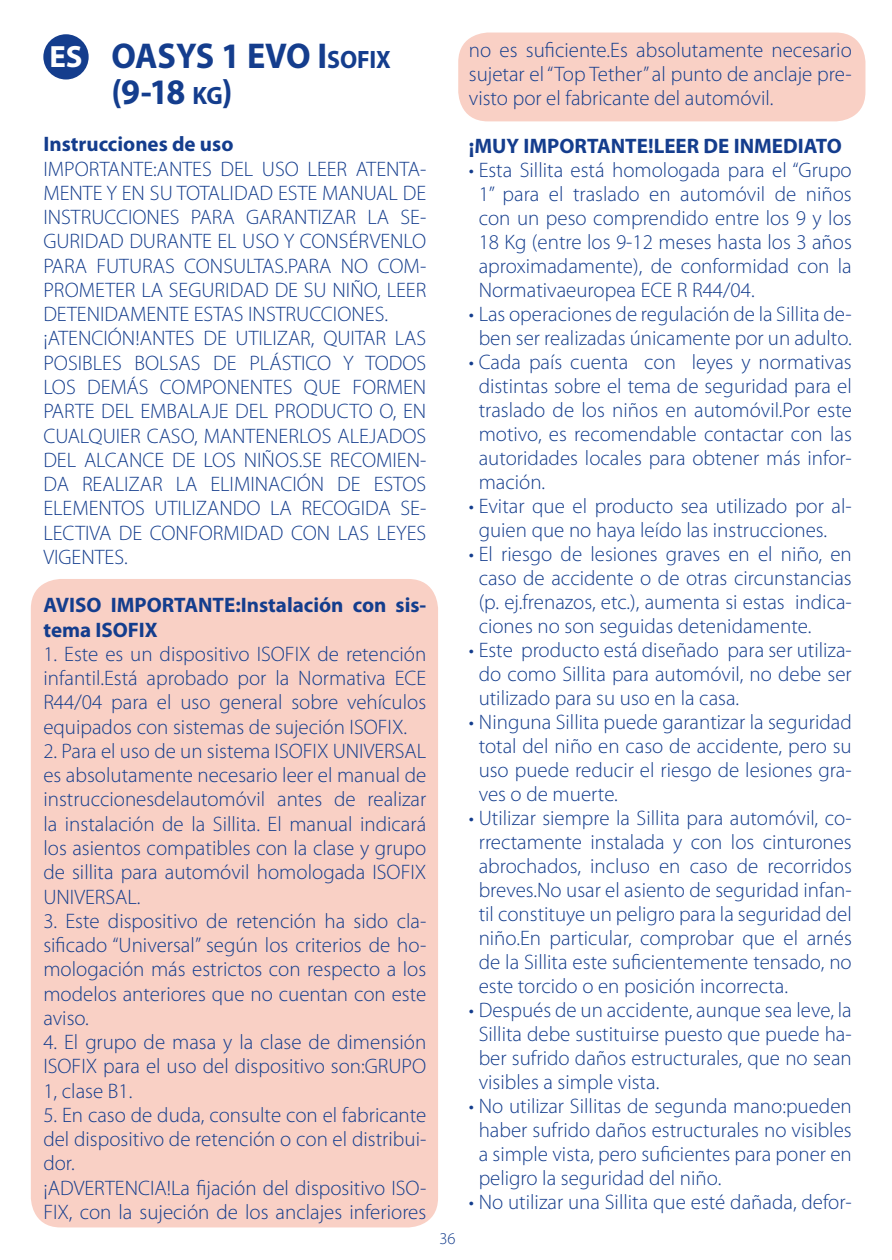
<style>
.page{position:relative;width:892px;height:1260px;background:#fff}
.page>*{position:absolute;margin:0;border:0;box-sizing:border-box;transform-origin:0 0}
.t1{font:700 36px/36.3px "Myriad Pro";letter-spacing:-.025em;color:#143d8d;scale:.95 1}
.t2{font:700 30.9px "Myriad Pro";color:#fff}
.t3{font:300 21px/24.3px "Myriad Pro";color:#143d8d;text-align:justify}
.t4{font:700 21px/24.3px "Myriad Pro";color:#143d8d}
.t5{font:300 16.5px "Myriad Pro";color:#143d8d}
.s1{font-size:25.2px}
</style>
<div class="page">
<div style="left:31px;top:579px;width:407px;height:648px;background:#f9d0c5;border-radius:30px"></div>
<div style="left:458px;top:33px;width:407px;height:88px;background:#f9d0c5;border-radius:30px"></div>
<div style="left:43px;top:34px;width:46px;height:46px;background:#143d8d;border-radius:50%"></div>
<h1 class="t1" style="left:111px;top:37px;width:295px">OASYS 1 EVO I<span class="s1">SOFIX </span>(9-18 <span class="s1">KG</span>)</h1>
<p class="t4" style="left:43px;top:134px;width:191px">Instrucciones de uso</p>
<p class="t3" style="left:43px;top:159px;width:384px;text-align:left">IMPORTANTE:ANTES DEL USO LEER ATENTA-MENTE Y EN SU TOTALIDAD ESTE MANUAL DE INSTRUCCIONES PARA GARANTIZAR LA SE-GURIDAD DURANTE EL USO Y CONSÉRVENLO PARA FUTURAS CONSULTAS.PARA NO COM-PROMETER LA SEGURIDAD DE SU NIÑO, LEER DETENIDAMENTE ESTAS INSTRUCCIONES. ¡ATENCIÓN!ANTES DE UTILIZAR, QUITAR LAS POSIBLES BOLSAS DE PLÁSTICO Y TODOS LOS DEMÁS COMPONENTES QUE FORMEN PARTE DEL EMBALAJE DEL PRODUCTO O, EN CUALQUIER CASO, MANTENERLOS ALEJADOS DEL ALCANCE DE LOS NIÑOS.SE RECOMIEN-DA REALIZAR LA ELIMINACIÓN DE ESTOS ELEMENTOS UTILIZANDO LA RECOGIDA SE-LECTIVA DE CONFORMIDAD CON LAS LEYES VIGENTES.</p>
<p class="t4" style="left:43px;top:595px;width:384px">AVISO IMPORTANTE:Instalación con sis&shy;tema ISOFIX</p>
<p class="t3" style="left:43px;top:644px;width:384px">1. Este es un dispositivo ISOFIX de retención infantil.Está aprobado por la Normativa ECE R44/04 para el uso general sobre vehículos equipados con sistemas de sujeción ISOFIX.</p>
<p class="t3" style="left:43px;top:741px;width:384px">2. Para el uso de un sistema ISOFIX UNIVERSAL es absolutamente necesario leer el manual de instruccionesdelautomóvil antes de realizar la instalación de la Sillita. El manual indicará los asientos compatibles con la clase y grupo de sillita para automóvil homologada ISOFIX UNIVERSAL.</p>
<p class="t3" style="left:43px;top:911px;width:384px">3. Este dispositivo de retención ha sido cla&shy;sificado “Universal” según los criterios de ho&shy;mologación más estrictos con respecto a los modelos anteriores que no cuentan con este aviso.</p>
<p class="t3" style="left:43px;top:1032px;width:384px">4. El grupo de masa y la clase de dimensión ISOFIX para el uso del dispositivo son:GRUPO 1, clase B1.</p>
<p class="t3" style="left:43px;top:1105px;width:384px;text-align:left">5. En caso de duda, consulte con el fabricante del dispositivo de retención o con el distribui&shy;dor.<br>¡ADVERTENCIA!La fijación del dispositivo ISO-FIX, con la sujeción de los anclajes inferiores</p>
<h2 class="t2" style="left:49px;top:45px;width:35px">ES</h2>
<p class="t5" style="left:439px;top:1232px;width:18px">36</p>
<p class="t3" style="left:469px;top:40px;width:384px">no es suficiente.Es absolutamente necesario sujetar el “Top Tether” al punto de anclaje pre&shy;visto por el fabricante del automóvil.</p>
<p class="t4" style="left:469px;top:136px;width:374px">¡MUY IMPORTANTE!LEER DE INMEDIATO</p>
<p class="t3" style="left:478px;top:160px;width:374px;text-indent:-10px">• Esta Sillita está homologada para el “Grupo 1” para el traslado en automóvil de niños con un peso comprendido entre los 9 y los 18 Kg (entre los 9-12 meses hasta los 3 años aproximadamente), de conformidad con la Normativaeuropea ECE R R44/04.</p>
<p class="t3" style="left:469px;top:304px;width:384px;text-align:center">• Las operaciones de regulación de la Sillita de&shy;ben ser realizadas únicamente por un adulto.</p>
<p class="t3" style="left:478px;top:352px;width:374px;text-indent:-10px">• Cada país cuenta con leyes y normativas distintas sobre el tema de seguridad para el traslado de los niños en automóvil.Por este motivo, es recomendable contactar con las autoridades locales para obtener más infor&shy;mación.</p>
<p class="t3" style="left:478px;top:496px;width:374px;text-indent:-10px">• Evitar que el producto sea utilizado por al&shy;guien que no haya leído las instrucciones.</p>
<p class="t3" style="left:478px;top:544px;width:374px;text-indent:-10px">• El riesgo de lesiones graves en el niño, en caso de accidente o de otras circunstancias (p. ej.frenazos, etc.), aumenta si estas indica&shy;ciones no son seguidas detenidamente.</p>
<p class="t3" style="left:478px;top:640px;width:374px;text-indent:-10px">• Este producto está diseñado para ser utiliza&shy;do como Sillita para automóvil, no debe ser utilizado para su uso en la casa.</p>
<p class="t3" style="left:478px;top:712px;width:374px;text-indent:-10px">• Ninguna Sillita puede garantizar la seguridad total del niño en caso de accidente, pero su uso puede reducir el riesgo de lesiones gra&shy;ves o de muerte.</p>
<p class="t3" style="left:478px;top:808px;width:374px;text-indent:-10px">• Utilizar siempre la Sillita para automóvil, co&shy;rrectamente instalada y con los cinturones abrochados, incluso en caso de recorridos breves.No usar el asiento de seguridad infan&shy;til constituye un peligro para la seguridad del niño.En particular, comprobar que el arnés de la Sillita este suficientemente tensado, no este torcido o en posición incorrecta.</p>
<p class="t3" style="left:478px;top:1000px;width:374px;text-indent:-10px">• Después de un accidente, aunque sea leve, la Sillita debe sustituirse puesto que puede ha&shy;ber sufrido daños estructurales, que no sean visibles a simple vista.</p>
<p class="t3" style="left:478px;top:1096px;width:374px;text-indent:-10px">• No utilizar Sillitas de segunda mano:pueden haber sufrido daños estructurales no visibles a simple vista, pero suficientes para poner en peligro la seguridad del niño.</p>
<p class="t3" style="left:469px;top:1192px;width:384px">• No utilizar una Sillita que esté dañada, defor-</p>
</div>
